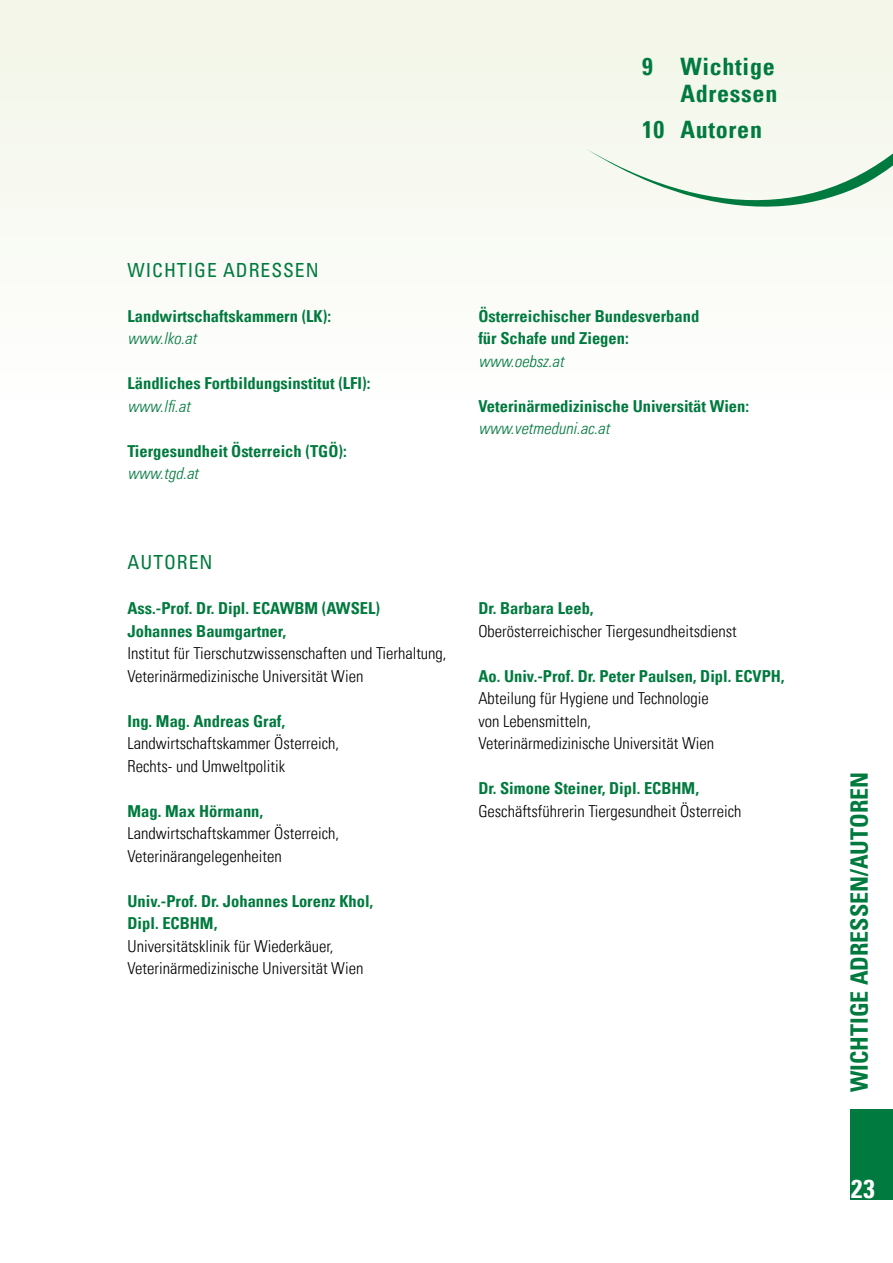
<style>
.page{position:relative;width:893px;height:1263px;background:#fff}
.page>*{position:absolute;margin:0;border:0;box-sizing:border-box;transform-origin:0 0}
.t1{font:700 condensed 25.5px "Univers LT Pro";color:#fff}
.t2{font:700 condensed 24px/27px "Univers LT Pro";letter-spacing:.03em;color:#007a3e;text-align:right}
.t3{font:700 condensed 24px "Univers LT Pro";color:#007a3e}
.t4{font:condensed 19.5px "Univers LT Pro";letter-spacing:.05em;color:#007a3e}
.t5{font:300 condensed 16.5px/22.5px "Univers LT Pro";color:#000}
.t6{font:700 condensed 16.5px/22.5px "Univers LT Pro";color:#007a3e}
.t7{font:italic 300 condensed 16.5px "Univers LT Pro";color:#007a3e}
</style>
<div class="page">
<div style="left:0;top:0;width:893px;height:476px;background:linear-gradient(to right,#f9faf4,#f9fbf5)"></div>
<div style="left:850px;top:1109px;width:43px;height:90px;background:#007a3e"></div>
<svg style="left:585px;top:144px;width:308px;height:64px"></svg>
<h2 class="t2" style="left:642px;top:53px;width:137px">9 Wichtige<br>Adressen</h2>
<h2 class="t2" style="left:642px;top:115px;width:121px">10 Autoren</h2>
<p class="t4" style="left:128px;top:257px;width:193px">WICHTIGE ADRESSEN</p>
<p class="t6" style="left:128px;top:304px;width:205px">Landwirtschaftskammern (LK):</p>
<p class="t7" style="left:128px;top:327px;width:70px">www.lko.at</p>
<p class="t6" style="left:128px;top:372px;width:244px">Ländliches Fortbildungsinstitut (LFI):</p>
<p class="t7" style="left:128px;top:395px;width:64px">www.lfi.at</p>
<p class="t6" style="left:128px;top:439px;width:221px">Tiergesundheit Österreich (TGÖ):</p>
<p class="t7" style="left:128px;top:462px;width:72px">www.tgd.at</p>
<p class="t4" style="left:128px;top:550px;width:86px">AUTOREN</p>
<p class="t6" style="left:128px;top:597px;width:254px">Ass.-Prof. Dr. Dipl. ECAWBM (AWSEL)<br>Johannes Baumgartner,</p>
<p class="t5" style="left:128px;top:641px;width:321px">Institut für Tierschutzwissenschaften und Tierhaltung,<br>Veterinärmedizinische Universität Wien</p>
<p class="t6" style="left:128px;top:709px;width:159px">Ing. Mag. Andreas Graf,</p>
<p class="t5" style="left:128px;top:731px;width:213px">Landwirtschaftskammer Österreich,<br>Rechts- und Umweltpolitik</p>
<p class="t6" style="left:128px;top:799px;width:137px">Mag. Max Hörmann,</p>
<p class="t5" style="left:128px;top:821px;width:213px">Landwirtschaftskammer Österreich,<br>Veterinärangelegenheiten</p>
<p class="t6" style="left:128px;top:889px;width:247px">Univ.-Prof. Dr. Johannes Lorenz Khol,<br>Dipl. ECBHM,</p>
<p class="t5" style="left:128px;top:934px;width:237px">Universitätsklinik für Wiederkäuer,<br>Veterinärmedizinische Universität Wien</p>
<p class="t6" style="left:478px;top:304px;width:222px">Österreichischer Bundesverband für Schafe und Ziegen:</p>
<p class="t7" style="left:478px;top:350px;width:87px">www.oebsz.at</p>
<p class="t6" style="left:478px;top:394px;width:272px">Veterinärmedizinische Universität Wien:</p>
<p class="t7" style="left:478px;top:417px;width:133px">www.vetmeduni.ac.at</p>
<p class="t6" style="left:478px;top:597px;width:117px">Dr. Barbara Leeb,</p>
<p class="t5" style="left:478px;top:619px;width:260px">Oberösterreichischer Tiergesundheitsdienst</p>
<p class="t6" style="left:478px;top:664px;width:308px">Ao. Univ.-Prof. Dr. Peter Paulsen, Dipl. ECVPH,</p>
<p class="t5" style="left:478px;top:686px;width:237px">Abteilung für Hygiene und Technologie von Lebensmitteln,<br>Veterinärmedizinische Universität Wien</p>
<p class="t6" style="left:478px;top:777px;width:222px">Dr. Simone Steiner, Dipl. ECBHM,</p>
<p class="t5" style="left:478px;top:799px;width:265px">Geschäftsführerin Tiergesundheit Österreich</p>
<h2 class="t3" style="left:845px;top:1092px;width:322px;rotate:-90deg">WICHTIGE ADRESSEN/AUTOREN</h2>
<h1 class="t1" style="left:851px;top:1173px;width:25px">23</h1>
</div>
